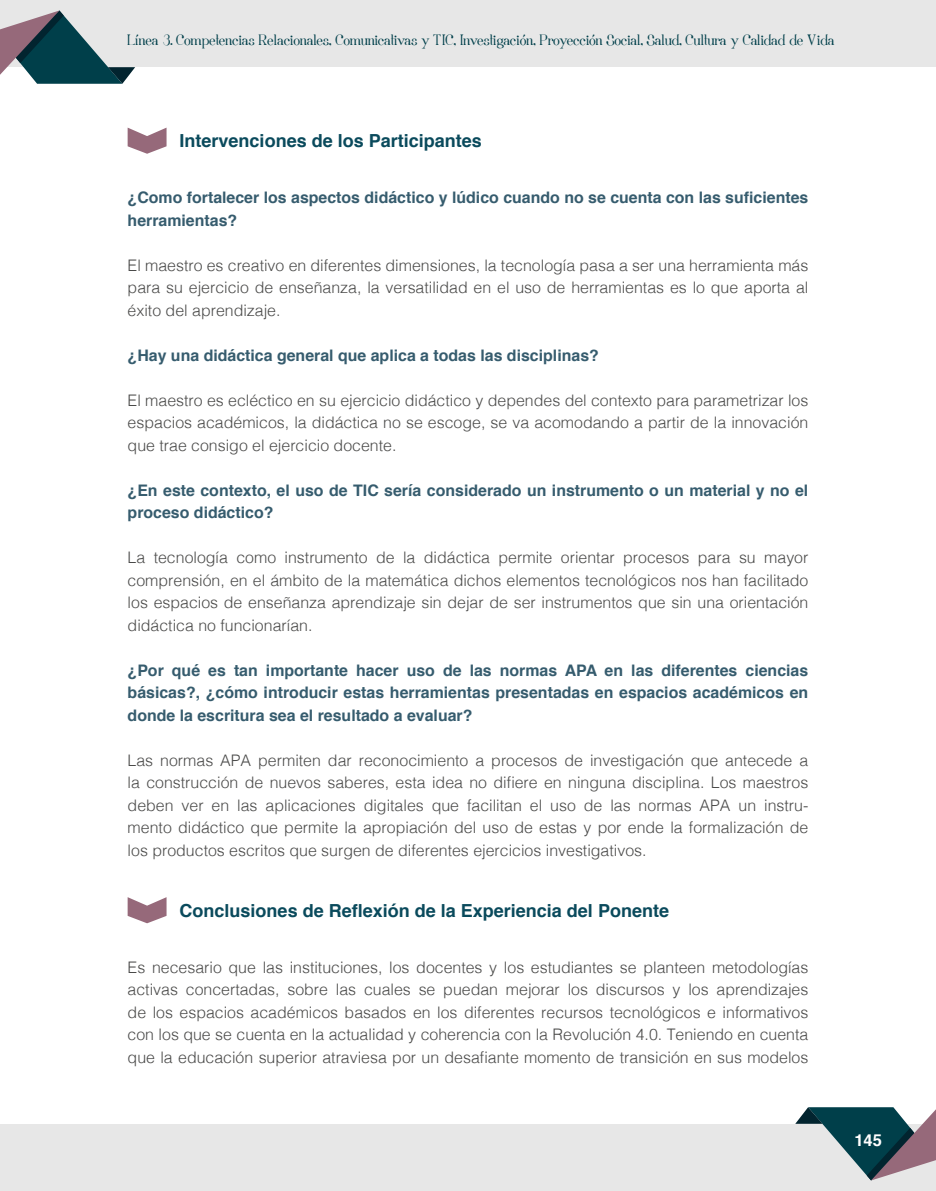
<style>
.page{position:relative;width:936px;height:1191px;background:#fff}
.page>*{position:absolute;margin:0;border:0;box-sizing:border-box;transform-origin:0 0}
.t1{font:700 18px "Helvetica";color:#0a4a5c}
.t2{font:17.25px "Fortunatus";letter-spacing:-.01em;color:#003f4a}
.t3{font:700 16.5px "Helvetica";color:#fff}
.t4{font:300 15.9px/22.5px "Helvetica";color:#4a4a49;text-align:justify}
.t5{font:700 15.9px/22.5px "Helvetica";color:#365c6e}
</style>
<div class="page">
<div style="left:0;top:1123px;width:935px;height:68px;background:#e7e7e7"></div>
<svg style="left:795px;top:1107px;width:140px;height:73px"></svg>
<div style="left:0;top:0;width:935px;height:67px;background:#e7e7e7"></div>
<svg style="left:0;top:11px;width:135px;height:73px"></svg>
<svg style="left:128px;top:128px;width:38px;height:26px"></svg>
<svg style="left:128px;top:897px;width:38px;height:26px"></svg>
<p class="t2" style="left:128px;top:27px;width:708px">Línea 3. Competencias Relacionales, Comunicativas y TIC, Investigación, Proyección Social, Salud, Cultura y Calidad de Vida</p>
<p class="t1" style="left:179px;top:126px;width:304px">Intervenciones de los Participantes</p>
<p class="t5" style="left:128px;top:186px;width:682px">¿Como fortalecer los aspectos didáctico y lúdico cuando no se cuenta con las suficientes herramientas?</p>
<p class="t4" style="left:128px;top:253px;width:682px">El maestro es creativo en diferentes dimensiones, la tecnología pasa a ser una herramienta más para su ejercicio de enseñanza, la versatilidad en el uso de herramientas es lo que aporta al éxito del aprendizaje.</p>
<p class="t5" style="left:128px;top:344px;width:473px">¿Hay una didáctica general que aplica a todas las disciplinas?</p>
<p class="t4" style="left:128px;top:388px;width:682px">El maestro es ecléctico en su ejercicio didáctico y dependes del contexto para parametrizar los espacios académicos, la didáctica no se escoge, se va acomodando a partir de la innovación que trae consigo el ejercicio docente.</p>
<p class="t5" style="left:128px;top:479px;width:682px">¿En este contexto, el uso de TIC sería considerado un instrumento o un material y no el proceso didáctico?</p>
<p class="t4" style="left:128px;top:545px;width:682px">La tecnología como instrumento de la didáctica permite orientar procesos para su mayor comprensión, en el ámbito de la matemática dichos elementos tecnológicos nos han facilitado los espacios de enseñanza aprendizaje sin dejar de ser instrumentos que sin una orientación didáctica no funcionarían.</p>
<p class="t5" style="left:128px;top:659px;width:682px;text-align:justify">¿Por qué es tan importante hacer uso de las normas APA en las diferentes ciencias básicas?, ¿cómo introducir estas herramientas presentadas en espacios académicos en donde la escritura sea el resultado a evaluar?</p>
<p class="t4" style="left:128px;top:748px;width:682px">Las normas APA permiten dar reconocimiento a procesos de investigación que antecede a la construcción de nuevos saberes, esta idea no difiere en ninguna disciplina. Los maestros deben ver en las aplicaciones digitales que facilitan el uso de las normas APA un instru&shy;mento didáctico que permite la apropiación del uso de estas y por ende la formalización de los productos escritos que surgen de diferentes ejercicios investigativos.</p>
<p class="t1" style="left:179px;top:895px;width:491px">Conclusiones de Reflexión de la Experiencia del Ponente</p>
<p class="t4" style="left:128px;top:954px;width:682px">Es necesario que las instituciones, los docentes y los estudiantes se planteen metodologías activas concertadas, sobre las cuales se puedan mejorar los discursos y los aprendizajes de los espacios académicos basados en los diferentes recursos tecnológicos e informativos con los que se cuenta en la actualidad y coherencia con la Revolución 4.0. Teniendo en cuenta que la educación superior atraviesa por un desafiante momento de transición en sus modelos</p>
<p class="t3" style="left:854px;top:1126px;width:29px">145</p>
</div>
